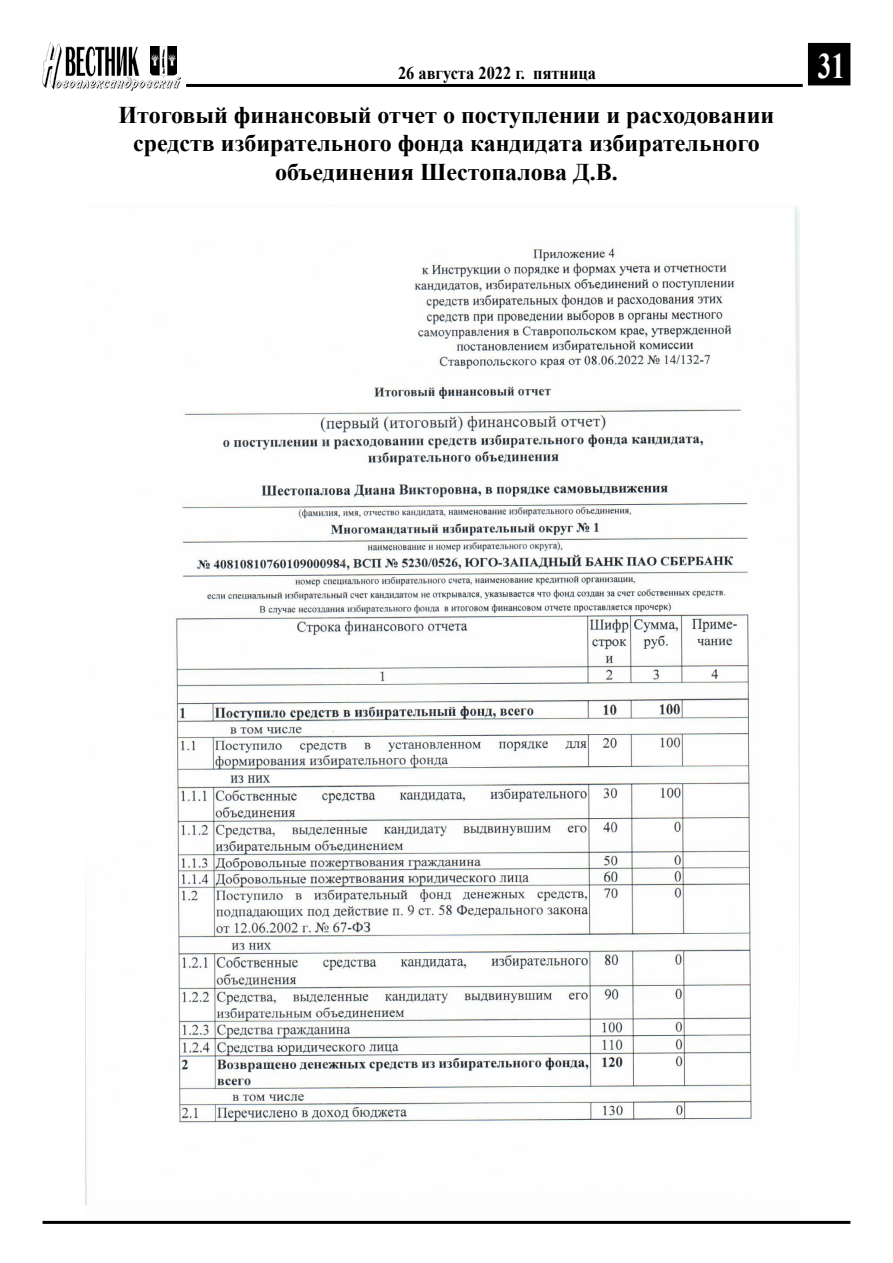
<style>
.page{position:relative;width:893px;height:1263px;background:#fff}
.page>*{position:absolute;margin:0;border:0;box-sizing:border-box;transform-origin:0 0}
.t1{font:700 36px "Times New Roman";color:#fff;scale:.75 1}
.t2{font:700 24px/28.5px "Times New Roman";color:#000;text-align:center}
.t3{font:700 18px "Times New Roman";color:#000;scale:.91 1}
</style>
<div class="page">
<hr style="left:186px;top:84px;width:617px;height:3px;background:#000">
<hr style="left:43px;top:1221px;width:807px;height:3px;background:#000">
<img style="left:43px;top:43px;width:138px;height:47px">
<img style="left:151px;top:46px;width:25px;height:31px">
<div style="left:809px;top:44px;width:41px;height:41px;background:#000"></div>
<div style="left:808px;top:43px;width:42px;height:42px;border:2px solid #000"></div>
<img style="left:85px;top:204px;width:715px;height:1001px">
<p class="t3" style="left:398px;top:60px;width:219px">26 августа 2022 г. пятница</p>
<p class="t2" style="left:119px;top:100px;width:657px">Итоговый финансовый отчет о поступлении и расходовании средств избирательного фонда кандидата избирательного объединения Шестопалова Д.В.</p>
<h1 class="t1" style="left:818px;top:41px;width:37px">31</h1>
</div>
